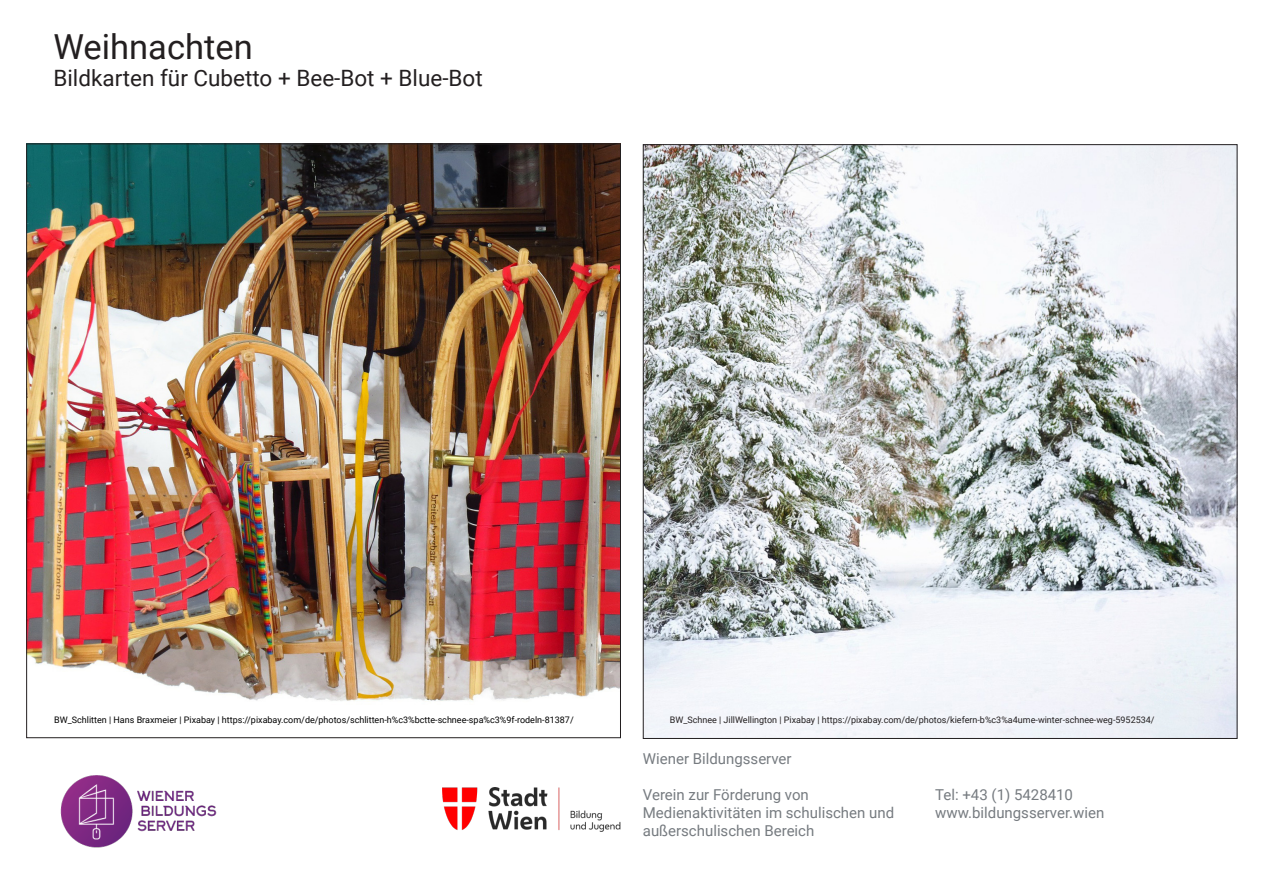
<style>
.page{position:relative;width:1263px;height:893px;background:#fff}
.page>*{position:absolute;margin:0;border:0;box-sizing:border-box;transform-origin:0 0}
.t1{font:34.5px "Roboto";color:#231f20}
.t2{font:22.5px "Roboto";color:#231f20}
.t3{font:15px/18px "Roboto";color:#767b80}
.t4{font:9px "Roboto";color:#000}
.t5{font:9px "Roboto";color:#231f20}
</style>
<div class="page">
<img style="left:60px;top:775px;width:156px;height:73px">
<img style="left:442px;top:787px;width:179px;height:45px">
<img style="left:28px;top:146px;width:591px;height:555px">
<img style="left:645px;top:146px;width:590px;height:591px">
<h1 class="t1" style="left:53px;top:22px;width:201px">Weihnachten</h1>
<h2 class="t2" style="left:53px;top:62px;width:431px">Bildkarten für Cubetto + Bee-Bot + Blue-Bot</h2>
<p class="t4" style="left:54px;top:713px;width:521px">BW_Schlitten | Hans Braxmeier | Pixabay | https://pixabay.com/de/photos/schlitten-h%c3%bctte-schnee-spa%c3%9f-rodeln-81387/</p>
<p class="t5" style="left:670px;top:714px;width:486px">BW_Schnee | JillWellington | Pixabay | https://pixabay.com/de/photos/kiefern-b%c3%a4ume-winter-schnee-weg-5952534/</p>
<p class="t3" style="left:643px;top:749px;width:150px">Wiener Bildungsserver</p>
<p class="t3" style="left:643px;top:785px;width:253px">Verein zur Förderung von<br>Medienaktivitäten im schulischen und außerschulischen Bereich</p>
<p class="t3" style="left:935px;top:785px;width:170px">Tel: +43 (1) 5428410 www.bildungsserver.wien</p>
</div>
